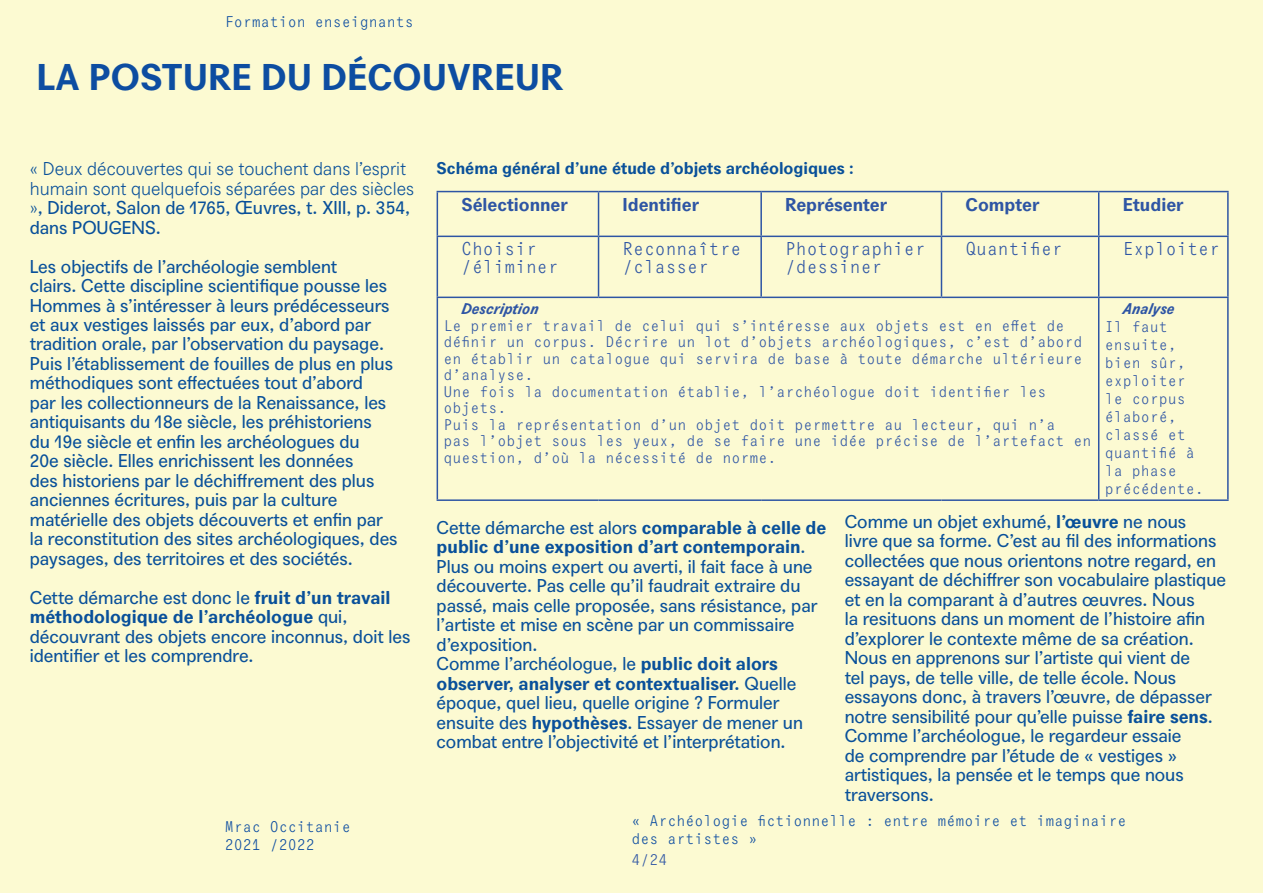
<style>
.page{position:relative;width:1263px;height:893px;background:#fcfad2}
.page>*{position:absolute;margin:0;border:0;box-sizing:border-box;transform-origin:0 0}
.t1{font:700 36px "Agipo";color:#0d4da1}
.t2{font:18px/19.5px "Agipo";color:#09509a}
.t3{font:300 18px/19.5px "Agipo";color:#09509a}
.t4{font:18px/18px "Agipo Mono";color:#2e55a4}
.t5{font:700 18px "Agipo";color:#2e55a4}
.t6{font:700 16.5px "Agipo";color:#09509a}
.t7{font:15px/18px "Agipo Mono";color:#2e55a4}
.t8{font:15px/18px "Agipo Mono";color:#0d4da1}
.t9{font:italic 700 15px "Agipo";color:#2e55a4}
.s1{font-weight:400}
.s2{font-weight:700}
</style>
<div class="page">
<hr style="left:437px;top:191px;width:161px;height:1px;background:#2e55a4">
<hr style="left:437px;top:192px;width:1px;height:44px;background:#2e55a4">
<hr style="left:437px;top:298px;width:1px;height:201px;background:#2e55a4">
<hr style="left:437px;top:499px;width:161px;height:2px;background:#2e55a4">
<hr style="left:598px;top:499px;width:163px;height:2px;background:#2e55a4">
<hr style="left:761px;top:499px;width:180px;height:2px;background:#2e55a4">
<hr style="left:941px;top:499px;width:158px;height:2px;background:#2e55a4">
<hr style="left:760px;top:192px;width:2px;height:44px;background:#2e55a4">
<hr style="left:760px;top:237px;width:2px;height:60px;background:#2e55a4">
<hr style="left:941px;top:192px;width:1px;height:44px;background:#2e55a4">
<hr style="left:941px;top:237px;width:1px;height:60px;background:#2e55a4">
<hr style="left:1098px;top:192px;width:1px;height:44px;background:#2e55a4">
<hr style="left:1098px;top:237px;width:1px;height:60px;background:#2e55a4">
<hr style="left:1098px;top:298px;width:1px;height:201px;background:#2e55a4">
<hr style="left:437px;top:236px;width:161px;height:1px;background:#2e55a4">
<hr style="left:437px;top:237px;width:1px;height:60px;background:#2e55a4">
<hr style="left:598px;top:236px;width:163px;height:1px;background:#2e55a4">
<hr style="left:761px;top:236px;width:180px;height:1px;background:#2e55a4">
<hr style="left:941px;top:236px;width:158px;height:1px;background:#2e55a4">
<hr style="left:1099px;top:236px;width:129px;height:1px;background:#2e55a4">
<hr style="left:437px;top:297px;width:161px;height:1px;background:#2e55a4">
<hr style="left:598px;top:297px;width:163px;height:1px;background:#2e55a4">
<hr style="left:761px;top:297px;width:180px;height:1px;background:#2e55a4">
<hr style="left:941px;top:297px;width:158px;height:1px;background:#2e55a4">
<hr style="left:1099px;top:297px;width:129px;height:1px;background:#2e55a4">
<hr style="left:598px;top:191px;width:163px;height:1px;background:#2e55a4">
<hr style="left:598px;top:192px;width:1px;height:44px;background:#2e55a4">
<hr style="left:761px;top:191px;width:180px;height:1px;background:#2e55a4">
<hr style="left:941px;top:191px;width:158px;height:1px;background:#2e55a4">
<hr style="left:1099px;top:191px;width:129px;height:1px;background:#2e55a4">
<hr style="left:1227px;top:192px;width:1px;height:44px;background:#2e55a4">
<hr style="left:598px;top:237px;width:1px;height:60px;background:#2e55a4">
<hr style="left:1227px;top:237px;width:1px;height:60px;background:#2e55a4">
<hr style="left:1227px;top:298px;width:1px;height:201px;background:#2e55a4">
<hr style="left:1099px;top:499px;width:129px;height:2px;background:#2e55a4">
<p class="t8" style="left:225px;top:11px;width:191px">Formation enseignants</p>
<h1 class="t1" style="left:36px;top:49px;width:529px">LA POSTURE DU DÉCOUVREUR</h1>
<p class="t3" style="left:30px;top:157px;width:386px">« Deux découvertes qui se touchent dans l’esprit humain sont quelquefois séparées par des siècles »<span class="s1">, Diderot, Salon de 1765, Œuvres, t. XIII, p. 354, dans POUGENS.</span></p>
<p class="t2" style="left:30px;top:255px;width:369px">Les objectifs de l’archéologie semblent<br>clairs. Cette discipline scientifique pousse les Hommes à s’intéresser à leurs prédécesseurs et aux vestiges laissés par eux, d’abord par tradition orale, par l’observation du paysage.<br>Puis l’établissement de fouilles de plus en plus méthodiques sont effectuées tout d’abord<br>par les collectionneurs de la Renaissance, les antiquisants du 18e siècle, les préhistoriens<br>du 19e siècle et enfin les archéologues du<br>20e siècle. Elles enrichissent les données<br>des historiens par le déchiffrement des plus anciennes écritures, puis par la culture matérielle des objets découverts et enfin par la reconstitution des sites archéologiques, des paysages, des territoires et des sociétés.</p>
<p class="t2" style="left:30px;top:586px;width:382px">Cette démarche est donc le <span class="s2">fruit d’un travail méthodologique de l’archéologue</span> qui, découvrant des objets encore inconnus, doit les identifier et les comprendre.</p>
<p class="t8" style="left:225px;top:817px;width:127px">Mrac Occitanie<br>2021 /2022</p>
<p class="t6" style="left:437px;top:155px;width:419px">Schéma général d’une étude d’objets archéologiques :</p>
<p class="t5" style="left:461px;top:190px;width:108px">Sélectionner</p>
<p class="t5" style="left:622px;top:190px;width:78px">Identifier</p>
<p class="t5" style="left:785px;top:190px;width:103px">Représenter</p>
<p class="t5" style="left:965px;top:190px;width:75px">Compter</p>
<p class="t5" style="left:1123px;top:190px;width:62px">Etudier</p>
<p class="t4" style="left:461px;top:238px;width:99px">Choisir /éliminer</p>
<p class="t4" style="left:622px;top:238px;width:120px">Reconnaître /classer</p>
<p class="t4" style="left:785px;top:238px;width:142px">Photographier /dessiner</p>
<p class="t4" style="left:965px;top:238px;width:99px">Quantifier</p>
<p class="t4" style="left:1123px;top:238px;width:99px">Exploiter</p>
<p class="t9" style="left:461px;top:297px;width:79px">Description</p>
<p class="t7" style="left:443px;top:316px;width:649px;line-height:16.5px">Le premier travail de celui qui s’intéresse aux objets est en effet de définir un corpus. Décrire un lot d’objets archéologiques, c’est d’abord en établir un catalogue qui servira de base à toute démarche ultérieure d’analyse.<br>Une fois la documentation établie, l’archéologue doit identifier les objets.<br>Puis la représentation d’un objet doit permettre au lecteur, qui n’a<br>pas l’objet sous les yeux, de se faire une idée précise de l’artefact en question, d’où la nécessité de norme.</p>
<p class="t9" style="left:1123px;top:297px;width:53px">Analyse</p>
<p class="t7" style="left:1105px;top:317px;width:100px">Il faut ensuite, bien sûr, exploiter le corpus élaboré, classé et quantifié à la phase précédente.</p>
<p class="t2" style="left:437px;top:516px;width:391px">Cette démarche est alors <span class="s2">comparable à celle de public d’une exposition d’art contemporain</span>.<br>Plus ou moins expert ou averti, il fait face à une découverte. Pas celle qu’il faudrait extraire du passé, mais celle proposée, sans résistance, par l’artiste et mise en scène par un commissaire d’exposition.<br>Comme l’archéologue, le <span class="s2">public doit alors observer, analyser et contextualiser.</span> Quelle époque, quel lieu, quelle origine ? Formuler ensuite des <span class="s2">hypothèses</span>. Essayer de mener un combat entre l’objectivité et l’interprétation.</p>
<p class="t2" style="left:845px;top:510px;width:383px">Comme un objet exhumé, <span class="s2">l’œuvre</span> ne nous<br>livre que sa forme. C’est au fil des informations collectées que nous orientons notre regard, en essayant de déchiffrer son vocabulaire plastique et en la comparant à d’autres œuvres. Nous<br>la resituons dans un moment de l’histoire afin d’explorer le contexte même de sa création.<br>Nous en apprenons sur l’artiste qui vient de<br>tel pays, de telle ville, de telle école. Nous essayons donc, à travers l’œuvre, de dépasser notre sensibilité pour qu’elle puisse <span class="s2">faire sens</span>.<br>Comme l’archéologue, le regardeur essaie<br>de comprendre par l’étude de « vestiges » artistiques, la pensée et le temps que nous traversons.</p>
<p class="t8" style="left:631px;top:810px;width:497px">« Archéologie fictionnelle : entre mémoire et imaginaire des artistes »</p>
<p class="t7" style="left:631px;top:850px;width:37px">4/24</p>
</div>
